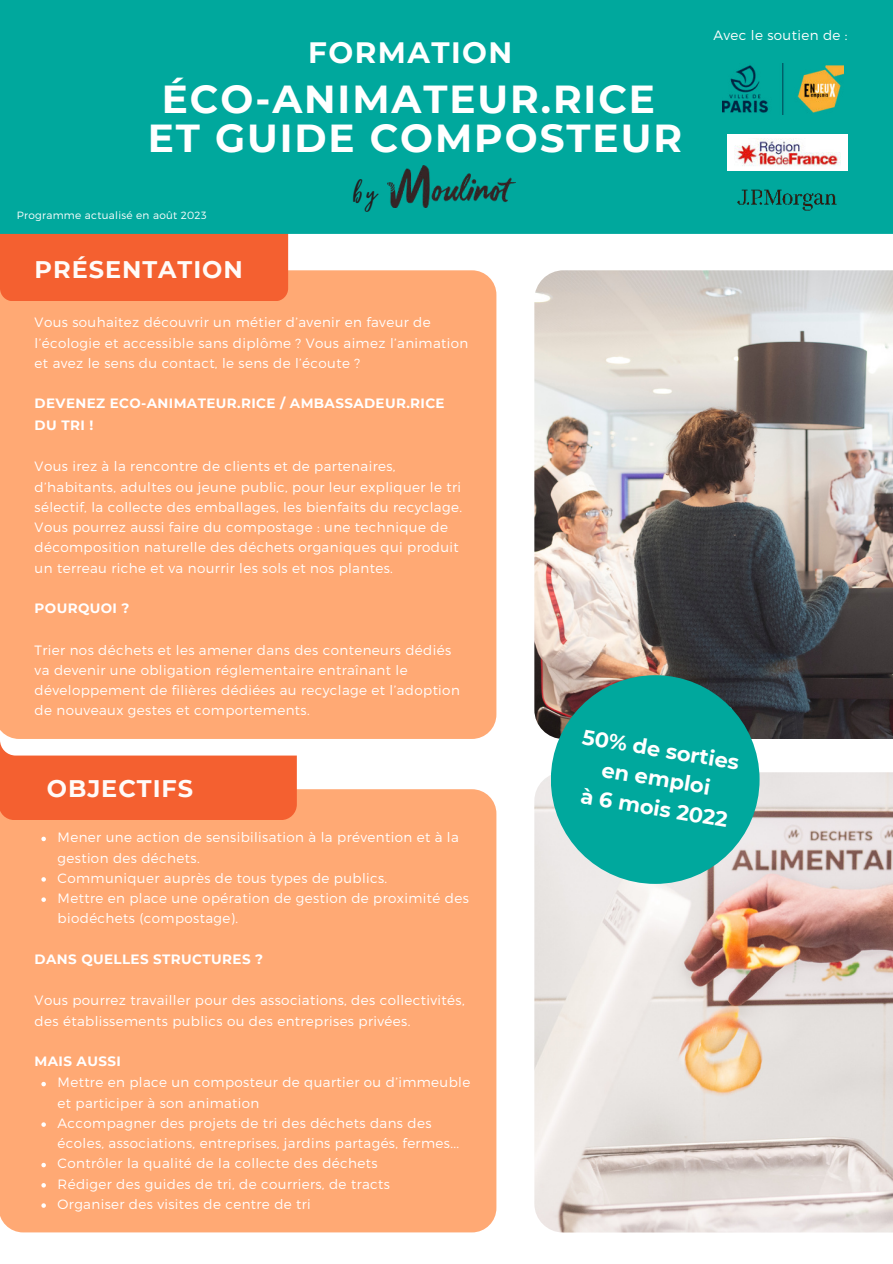
<style>
.page{position:relative;width:893px;height:1264px;background:#fff}
.page>*{position:absolute;margin:0;border:0;box-sizing:border-box;transform-origin:0 0}
.t1{font:46.2px "Virtual";color:#231f20}
.t2{font:700 39px/39.2px "Montserrat";letter-spacing:.05em;color:#fff;text-align:center}
.t3{font:700 29.4px "Montserrat";letter-spacing:.05em;color:#fff}
.t4{font:700 24px "Montserrat";letter-spacing:.04em;color:#fffbf9}
.t5{font:700 21px/29.2px "Montserrat";color:#fff;text-align:center}
.t6{font:300 13.5px/20.2px "Montserrat";letter-spacing:.03em;color:#fff}
.t7{font:700 13.5px/21.3px "Montserrat";letter-spacing:.03em;color:#fff}
.t8{font:300 10.5px "Montserrat";letter-spacing:.03em;color:#fff}
</style>
<div class="page">
<img style="left:534px;top:270px;width:358px;height:469px">
<img style="left:534px;top:772px;width:358px;height:460px">
<div style="left:551px;top:675px;width:208px;height:208px;background:#00a89d;border-radius:50%"></div>
<div style="left:0;top:789px;width:496px;height:443px;background:#ffa974;border-radius:24px"></div>
<div style="left:0;top:701px;width:297px;height:119px;background:#f46030;border-radius:16px"></div>
<div style="left:0;top:636px;width:365px;height:119px;background:#fff;border-radius:16px"></div>
<div style="left:0;top:270px;width:496px;height:469px;background:#ffa974"></div>
<div style="left:0;top:203px;width:288px;height:98px;background:#f46030;border-radius:13px"></div>
<div style="left:0;top:0;width:892px;height:234px;background:#00a89d"></div>
<img style="left:387px;top:166px;width:128px;height:41px">
<img style="left:722px;top:64px;width:121px;height:51px">
<img style="left:737px;top:189px;width:99px;height:22px">
<img style="left:727px;top:135px;width:119px;height:36px">
<svg style="left:41px;top:836px;width:5px;height:5px"></svg>
<svg style="left:41px;top:877px;width:5px;height:4px"></svg>
<svg style="left:41px;top:897px;width:5px;height:4px"></svg>
<svg style="left:41px;top:1081px;width:5px;height:5px"></svg>
<svg style="left:41px;top:1122px;width:5px;height:4px"></svg>
<svg style="left:41px;top:1162px;width:5px;height:5px"></svg>
<svg style="left:41px;top:1183px;width:5px;height:4px"></svg>
<svg style="left:41px;top:1203px;width:5px;height:4px"></svg>
<h3 class="t3" style="left:308px;top:31px;width:206px">FORMATION</h3>
<h2 class="t2" style="left:148px;top:78px;width:535px">ÉCO-ANIMATEUR.RICE<br>ET GUIDE COMPOSTEUR</h2>
<h1 class="t1" style="left:353px;top:170px;width:25px">by</h1>
<p class="t8" style="left:17px;top:209px;width:191px">Programme actualisé en août 2023</p>
<h3 class="t4" style="left:35px;top:252px;width:210px">PRÉSENTATION</h3>
<p class="t6" style="left:35px;top:312px;width:435px">Vous souhaitez découvrir un métier d’avenir en faveur de l’écologie et accessible sans diplôme ? Vous aimez l’animation et avez le sens du contact, le sens de l’écoute ?</p>
<p class="t7" style="left:35px;top:392px;width:411px">DEVENEZ ECO-ANIMATEUR.RICE / AMBASSADEUR.RICE<br>DU TRI !</p>
<p class="t6" style="left:35px;top:456px;width:429px">Vous irez à la rencontre de clients et de partenaires, d’habitants, adultes ou jeune public, pour leur expliquer le tri sélectif, la collecte des emballages, les bienfaits du recyclage.<br>Vous pourrez aussi faire du compostage : une technique de décomposition naturelle des déchets organiques qui produit un terreau riche et va nourrir les sols et nos plantes.</p>
<p class="t7" style="left:35px;top:597px;width:96px">POURQUOI ?</p>
<p class="t6" style="left:35px;top:639px;width:426px">Trier nos déchets et les amener dans des conteneurs dédiés va devenir une obligation réglementaire entraînant le développement de filières dédiées au recyclage et l’adoption de nouveaux gestes et comportements.</p>
<p class="t6" style="left:713px;top:25px;width:136px">Avec le soutien de :</p>
<h3 class="t4" style="left:47px;top:770px;width:148px">OBJECTIFS</h3>
<p class="t6" style="left:58px;top:827px;width:413px">Mener une action de sensibilisation à la prévention et à la gestion des déchets.<br>Communiquer auprès de tous types de publics.<br>Mettre en place une opération de gestion de proximité des biodéchets (compostage).</p>
<p class="t7" style="left:35px;top:947px;width:230px">DANS QUELLES STRUCTURES ?</p>
<p class="t6" style="left:35px;top:990px;width:431px">Vous pourrez travailler pour des associations, des collectivités, des établissements publics ou des entreprises privées.</p>
<p class="t7" style="left:35px;top:1049px;width:88px">MAIS AUSSI</p>
<p class="t6" style="left:58px;top:1072px;width:414px">Mettre en place un composteur de quartier ou d’immeuble et participer à son animation<br>Accompagner des projets de tri des déchets dans des écoles, associations, entreprises, jardins partagés, fermes...<br>Contrôler la qualité de la collecte des déchets<br>Rédiger des guides de tri, de courriers, de tracts<br>Organiser des visites de centre de tri</p>
<h3 class="t5" style="left:585px;top:721px;width:160px;rotate:9deg">50% de sorties en emploi<br>à 6 mois 2022</h3>
</div>
